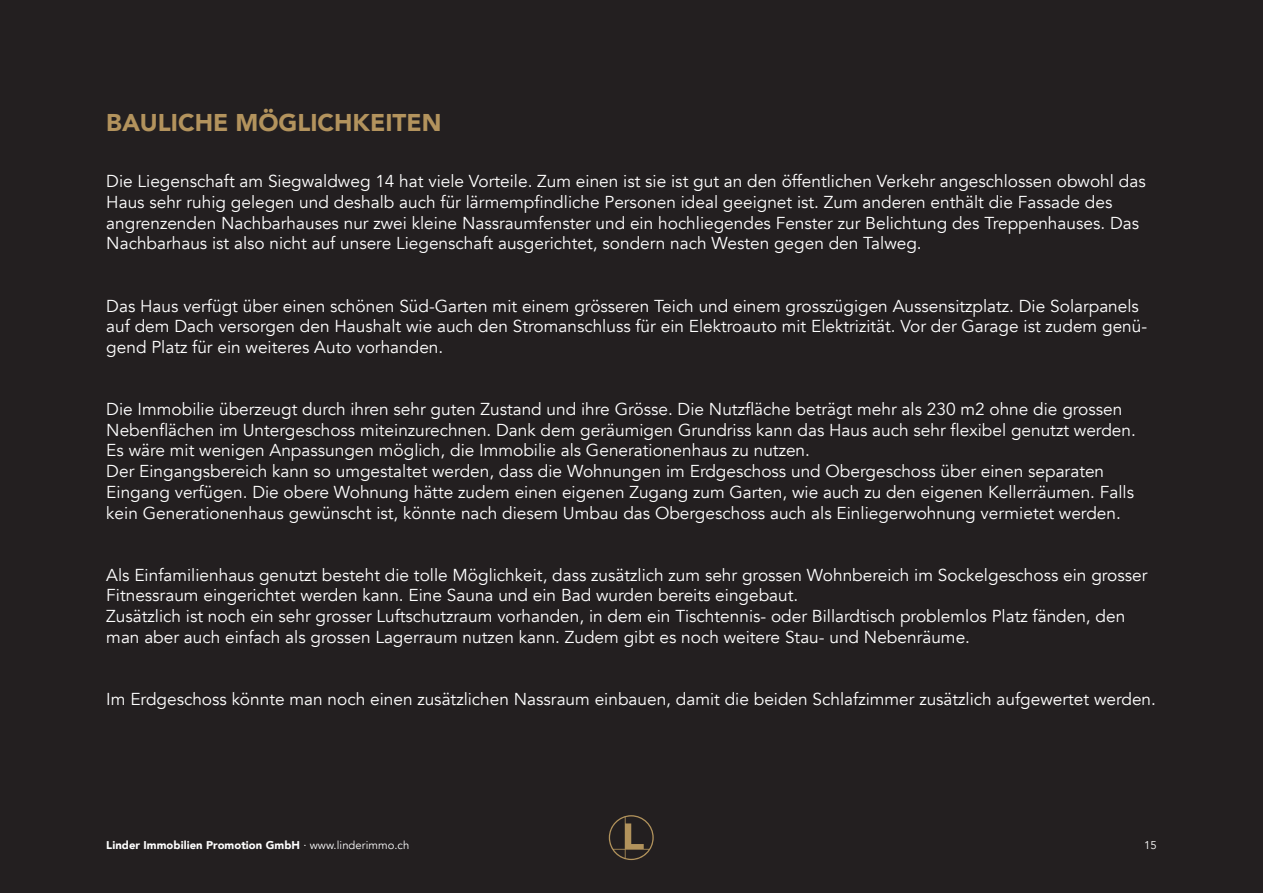
<style>
.page{position:relative;width:1263px;height:893px;background:#231f20}
.page>*{position:absolute;margin:0;border:0;box-sizing:border-box;transform-origin:0 0}
.t1{font:900 24.3px "Avenir";color:#b3935d}
.t2{font:17.25px/20.7px "Avenir";color:#fff}
.t3{font:900 11.25px "Avenir";letter-spacing:.005em;color:#fff}
.t4{font:11.25px "Avenir";color:#fff}
.s1{font-weight:400}
</style>
<div class="page">
<svg style="left:609px;top:815px;width:45px;height:45px"></svg>
<p class="t1" style="left:106px;top:101px;width:337px">BAULICHE MÖGLICHKEITEN</p>
<p class="t2" style="left:106px;top:171px;width:1041px">Die Liegenschaft am Siegwaldweg 14 hat viele Vorteile. Zum einen ist sie ist gut an den öffentlichen Verkehr angeschlossen obwohl das Haus sehr ruhig gelegen und deshalb auch für lärmempfindliche Personen ideal geeignet ist. Zum anderen enthält die Fassade des angrenzenden Nachbarhauses nur zwei kleine Nassraumfenster und ein hochliegendes Fenster zur Belichtung des Treppenhauses. Das Nachbarhaus ist also nicht auf unsere Liegenschaft ausgerichtet, sondern nach Westen gegen den Talweg.</p>
<p class="t2" style="left:106px;top:296px;width:1042px">Das Haus verfügt über einen schönen Süd-Garten mit einem grösseren Teich und einem grosszügigen Aussensitzplatz. Die Solarpanels auf dem Dach versorgen den Haushalt wie auch den Stromanschluss für ein Elektroauto mit Elektrizität. Vor der Garage ist zudem genü&shy;gend Platz für ein weiteres Auto vorhanden.</p>
<p class="t2" style="left:106px;top:399px;width:1031px">Die Immobilie überzeugt durch ihren sehr guten Zustand und ihre Grösse. Die Nutzfläche beträgt mehr als 230 m2 ohne die grossen<br>Nebenflächen im Untergeschoss miteinzurechnen. Dank dem geräumigen Grundriss kann das Haus auch sehr flexibel genutzt werden.<br>Es wäre mit wenigen Anpassungen möglich, die Immobilie als Generationenhaus zu nutzen.</p>
<p class="t2" style="left:106px;top:461px;width:1029px">Der Eingangsbereich kann so umgestaltet werden, dass die Wohnungen im Erdgeschoss und Obergeschoss über einen separaten<br>Eingang verfügen. Die obere Wohnung hätte zudem einen eigenen Zugang zum Garten, wie auch zu den eigenen Kellerräumen. Falls kein Generationenhaus gewünscht ist, könnte nach diesem Umbau das Obergeschoss auch als Einliegerwohnung vermietet werden.</p>
<p class="t2" style="left:106px;top:565px;width:1043px">Als Einfamilienhaus genutzt besteht die tolle Möglichkeit, dass zusätzlich zum sehr grossen Wohnbereich im Sockelgeschoss ein grosser<br>Fitnessraum eingerichtet werden kann. Eine Sauna und ein Bad wurden bereits eingebaut.</p>
<p class="t2" style="left:106px;top:606px;width:1020px">Zusätzlich ist noch ein sehr grosser Luftschutzraum vorhanden, in dem ein Tischtennis- oder Billardtisch problemlos Platz fänden, den man aber auch einfach als grossen Lagerraum nutzen kann. Zudem gibt es noch weitere Stau- und Nebenräume.</p>
<p class="t2" style="left:106px;top:689px;width:1051px">Im Erdgeschoss könnte man noch einen zusätzlichen Nassraum einbauen, damit die beiden Schlafzimmer zusätzlich aufgewertet werden.</p>
<p class="t3" style="left:106px;top:835px;width:305px">Linder Immobilien Promotion GmbH <span class="s1">· www.linderimmo.ch</span></p>
<p class="t4" style="left:1144px;top:838px;width:14px">15</p>
</div>
